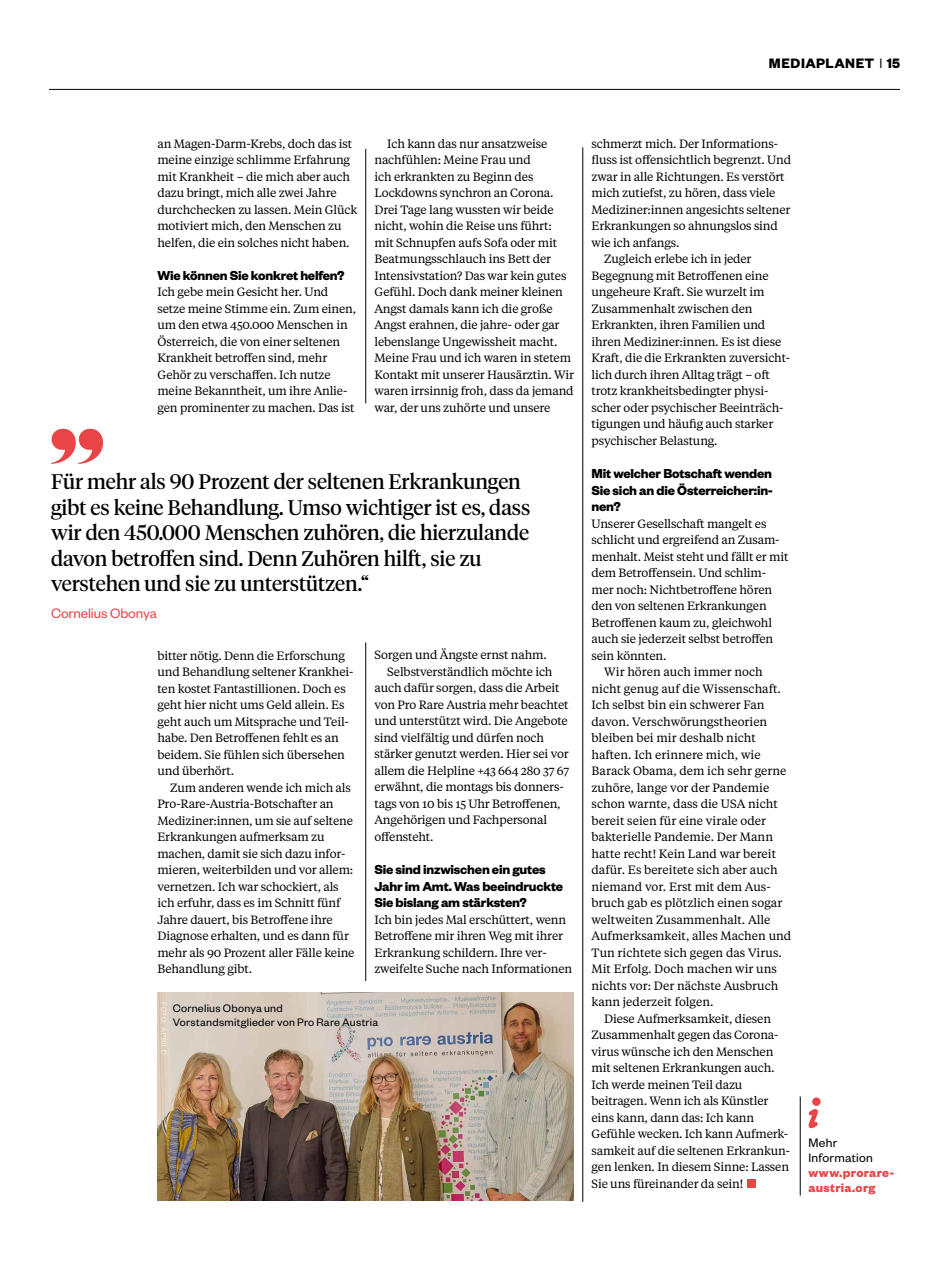
<style>
.page{position:relative;width:949px;height:1263px;background:#fff}
.page>*{position:absolute;margin:0;border:0;box-sizing:border-box;transform-origin:0 0}
.t1{font:21px/25.5px "Tiempos Headline";letter-spacing:-.005em;color:#000}
.t2{font:15px "Founders Grotesk";letter-spacing:-.005em;color:#e94548}
.t3{font:700 15px "Founders Grotesk";letter-spacing:.03em;color:#000}
.t4{font:700 14.25px/16.5px "Founders Grotesk";letter-spacing:-.015em;color:#000}
.t5{font:700 13.5px/15px "Founders Grotesk";letter-spacing:.02em;color:#e94548}
.t6{font:13.5px/15px "Founders Grotesk";letter-spacing:.02em;color:#000}
.t7{font:12px/16.5px "Tiempos Text";letter-spacing:-.015em;color:#000}
.t8{font:12px/14.4px "Founders Grotesk";letter-spacing:.025em;color:#000}
.t9{font:300 7.5px "Founders Grotesk";letter-spacing:.105em;color:#fff}
.s1{font-weight:400}
</style>
<div class="page">
<hr style="left:49px;top:89px;width:850px;height:1px;background:#000">
<hr style="left:365px;top:642px;width:1px;height:339px;background:#000">
<hr style="left:365px;top:149px;width:1px;height:254px;background:#000">
<hr style="left:582px;top:147px;width:1px;height:1055px;background:#000">
<div style="left:747px;top:1179px;width:8px;height:9px;background:#e94548"></div>
<svg style="left:51px;top:429px;width:52px;height:35px"></svg>
<img style="left:158px;top:992px;width:415px;height:209px">
<hr style="left:799px;top:1096px;width:1px;height:99px;background:#000">
<svg style="left:808px;top:1097px;width:12px;height:31px"></svg>
<p class="t3" style="left:768px;top:54px;width:133px">MEDIAPLANET <span class="s1">|</span> 15</p>
<p class="t7" style="left:157px;top:135px;width:201px">an Magen-Darm-Krebs, doch das ist meine einzige schlimme Erfahrung mit Krankheit – die mich aber auch dazu bringt, mich alle zwei Jahre durchchecken zu lassen. Mein Glück motiviert mich, den Menschen zu helfen, die ein solches nicht haben.</p>
<p class="t4" style="left:157px;top:266px;width:189px">Wie können Sie konkret helfen?</p>
<p class="t7" style="left:157px;top:283px;width:200px">Ich gebe mein Gesicht her. Und setze meine Stimme ein. Zum einen, um den etwa 450.000 Menschen in<br>Österreich, die von einer seltenen<br>Krankheit betroffen sind, mehr<br>Gehör zu verschaffen. Ich nutze meine Bekanntheit, um ihre Anlie&shy;gen prominenter zu machen. Das ist</p>
<p class="t7" style="left:374px;top:135px;width:201px;text-indent:13px">Ich kann das nur ansatzweise nachfühlen: Meine Frau und<br>ich erkrankten zu Beginn des<br>Lockdowns synchron an Corona.<br>Drei Tage lang wussten wir beide nicht, wohin die Reise uns führt: mit Schnupfen aufs Sofa oder mit<br>Beatmungsschlauch ins Bett der<br>Intensivstation? Das war kein gutes<br>Gefühl. Doch dank meiner kleinen<br>Angst damals kann ich die große<br>Angst erahnen, die jahre- oder gar lebenslange Ungewissheit macht.<br>Meine Frau und ich waren in stetem<br>Kontakt mit unserer Hausärztin. Wir waren irrsinnig froh, dass da jemand war, der uns zuhörte und unsere</p>
<p class="t1" style="left:51px;top:468px;width:480px">Für mehr als 90 Prozent der seltenen Erkrankungen gibt es keine Behandlung. Umso wichtiger ist es, dass wir den 450.000 Menschen zuhören, die hierzulande davon betroffen sind. Denn Zuhören hilft, sie zu verstehen und sie zu unterstützen.“</p>
<p class="t2" style="left:51px;top:604px;width:107px">Cornelius Obonya</p>
<p class="t7" style="left:157px;top:646px;width:197px">bitter nötig. Denn die Erforschung und Behandlung seltener Krankhei&shy;ten kostet Fantastillionen. Doch es geht hier nicht ums Geld allein. Es geht auch um Mitsprache und Teil&shy;habe. Den Betroffenen fehlt es an beidem. Sie fühlen sich übersehen und überhört.</p>
<p class="t7" style="left:157px;top:778px;width:198px;text-indent:13px">Zum anderen wende ich mich als<br>Pro-Rare-Austria-Botschafter an<br>Mediziner:innen, um sie auf seltene<br>Erkrankungen aufmerksam zu machen, damit sie sich dazu infor&shy;mieren, weiterbilden und vor allem: vernetzen. Ich war schockiert, als ich erfuhr, dass es im Schnitt fünf<br>Jahre dauert, bis Betroffene ihre<br>Diagnose erhalten, und es dann für mehr als 90 Prozent aller Fälle keine<br>Behandlung gibt.</p>
<p class="t7" style="left:374px;top:646px;width:174px">Sorgen und Ängste ernst nahm.</p>
<p class="t7" style="left:387px;top:663px;width:167px">Selbstverständlich möchte ich</p>
<p class="t7" style="left:374px;top:679px;width:186px">auch dafür sorgen, dass die Arbeit</p>
<p class="t7" style="left:374px;top:696px;width:195px">von Pro Rare Austria mehr beachtet</p>
<p class="t7" style="left:374px;top:712px;width:195px">und unterstützt wird. Die Angebote</p>
<p class="t7" style="left:374px;top:729px;width:171px">sind vielfältig und dürfen noch</p>
<p class="t7" style="left:374px;top:745px;width:196px">stärker genutzt werden. Hier sei vor</p>
<p class="t7" style="left:374px;top:762px;width:196px">allem die Helpline +43 664 280 37 67</p>
<p class="t7" style="left:374px;top:778px;width:191px">erwähnt, die montags bis donners-</p>
<p class="t7" style="left:374px;top:795px;width:188px">tags von 10 bis 15 Uhr Betroffenen,</p>
<p class="t7" style="left:374px;top:811px;width:174px">Angehörigen und Fachpersonal</p>
<p class="t7" style="left:374px;top:828px;width:61px">offensteht.</p>
<p class="t4" style="left:374px;top:860px;width:190px">Sie sind inzwischen ein gutes<br>Jahr im Amt. Was beeindruckte<br>Sie bislang am stärksten?</p>
<p class="t7" style="left:374px;top:910px;width:199px">Ich bin jedes Mal erschüttert, wenn Betroffene mir ihren Weg mit ihrer Erkrankung schildern. Ihre ver&shy;zweifelte Suche nach Informationen</p>
<p class="t9" style="left:168px;top:1002px;width:54px;rotate:90deg">FOTO: APBILD</p>
<p class="t8" style="left:173px;top:1000px;width:207px">Cornelius Obonya und<br>Vorstandsmitglieder von Pro Rare Austria</p>
<p class="t7" style="left:591px;top:135px;width:188px">schmerzt mich. Der Informations-</p>
<p class="t7" style="left:591px;top:151px;width:201px">fluss ist offensichtlich begrenzt. Und</p>
<p class="t7" style="left:591px;top:168px;width:195px">zwar in alle Richtungen. Es verstört</p>
<p class="t7" style="left:591px;top:184px;width:185px">mich zutiefst, zu hören, dass viele</p>
<p class="t7" style="left:591px;top:201px;width:200px">Mediziner:innen angesichts seltener</p>
<p class="t7" style="left:591px;top:217px;width:188px">Erkrankungen so ahnungslos sind</p>
<p class="t7" style="left:591px;top:234px;width:89px">wie ich anfangs.</p>
<p class="t7" style="left:604px;top:250px;width:149px">Zugleich erlebe ich in jeder</p>
<p class="t7" style="left:591px;top:267px;width:179px">Begegnung mit Betroffenen eine</p>
<p class="t7" style="left:591px;top:283px;width:174px">ungeheure Kraft. Sie wurzelt im</p>
<p class="t7" style="left:591px;top:300px;width:162px">Zusammenhalt zwischen den</p>
<p class="t7" style="left:591px;top:316px;width:175px">Erkrankten, ihren Familien und</p>
<p class="t7" style="left:591px;top:333px;width:191px">ihren Mediziner:innen. Es ist diese</p>
<p class="t7" style="left:591px;top:349px;width:200px">Kraft, die die Erkrankten zuversicht-</p>
<p class="t7" style="left:591px;top:366px;width:180px">lich durch ihren Alltag trägt – oft</p>
<p class="t7" style="left:591px;top:382px;width:178px">trotz krankheitsbedingter physi-</p>
<p class="t7" style="left:591px;top:399px;width:193px">scher oder psychischer Beeinträch-</p>
<p class="t7" style="left:591px;top:415px;width:183px">tigungen und häufig auch starker</p>
<p class="t7" style="left:591px;top:432px;width:128px">psychischer Belastung.</p>
<p class="t4" style="left:591px;top:464px;width:183px;text-align:justify">Mit welcher Botschaft wenden Sie sich an die Österreicher:in&shy;nen?</p>
<p class="t7" style="left:591px;top:514px;width:176px">Unserer Gesellschaft mangelt es</p>
<p class="t7" style="left:591px;top:531px;width:189px">schlicht und ergreifend an Zusam-</p>
<p class="t7" style="left:591px;top:547px;width:198px">menhalt. Meist steht und fällt er mit</p>
<p class="t7" style="left:591px;top:564px;width:176px">dem Betroffensein. Und schlim-</p>
<p class="t7" style="left:591px;top:580px;width:182px">mer noch: Nichtbetroffene hören</p>
<p class="t7" style="left:591px;top:597px;width:177px">den von seltenen Erkrankungen</p>
<p class="t7" style="left:591px;top:613px;width:182px">Betroffenen kaum zu, gleichwohl</p>
<p class="t7" style="left:591px;top:630px;width:183px">auch sie jederzeit selbst betroffen</p>
<p class="t7" style="left:591px;top:646px;width:76px">sein könnten.</p>
<p class="t7" style="left:604px;top:663px;width:160px">Wir hören auch immer noch</p>
<p class="t7" style="left:591px;top:679px;width:191px">nicht genug auf die Wissenschaft.</p>
<p class="t7" style="left:591px;top:696px;width:174px">Ich selbst bin ein schwerer Fan</p>
<p class="t7" style="left:591px;top:712px;width:177px">davon. Verschwörungstheorien</p>
<p class="t7" style="left:591px;top:729px;width:166px">bleiben bei mir deshalb nicht</p>
<p class="t7" style="left:591px;top:745px;width:170px">haften. Ich erinnere mich, wie</p>
<p class="t7" style="left:591px;top:762px;width:196px">Barack Obama, dem ich sehr gerne</p>
<p class="t7" style="left:591px;top:778px;width:179px">zuhöre, lange vor der Pandemie</p>
<p class="t7" style="left:591px;top:795px;width:188px">schon warnte, dass die USA nicht</p>
<p class="t7" style="left:591px;top:811px;width:176px">bereit seien für eine virale oder</p>
<p class="t7" style="left:591px;top:828px;width:183px">bakterielle Pandemie. Der Mann</p>
<p class="t7" style="left:591px;top:844px;width:186px">hatte recht! Kein Land war bereit</p>
<p class="t7" style="left:591px;top:861px;width:187px">dafür. Es bereitete sich aber auch</p>
<p class="t7" style="left:591px;top:877px;width:181px">niemand vor. Erst mit dem Aus-</p>
<p class="t7" style="left:591px;top:894px;width:192px">bruch gab es plötzlich einen sogar</p>
<p class="t7" style="left:591px;top:910px;width:180px">weltweiten Zusammenhalt. Alle</p>
<p class="t7" style="left:591px;top:927px;width:201px">Aufmerksamkeit, alles Machen und</p>
<p class="t7" style="left:591px;top:943px;width:192px">Tun richtete sich gegen das Virus.</p>
<p class="t7" style="left:591px;top:960px;width:187px">Mit Erfolg. Doch machen wir uns</p>
<p class="t7" style="left:591px;top:976px;width:188px">nichts vor: Der nächste Ausbruch</p>
<p class="t7" style="left:591px;top:993px;width:124px">kann jederzeit folgen.</p>
<p class="t7" style="left:604px;top:1009px;width:168px">Diese Aufmerksamkeit, diesen</p>
<p class="t7" style="left:591px;top:1026px;width:188px">Zusammenhalt gegen das Corona-</p>
<p class="t7" style="left:591px;top:1042px;width:183px">virus wünsche ich den Menschen</p>
<p class="t7" style="left:591px;top:1059px;width:184px">mit seltenen Erkrankungen auch.</p>
<p class="t7" style="left:591px;top:1075px;width:152px">Ich werde meinen Teil dazu</p>
<p class="t7" style="left:591px;top:1092px;width:178px">beitragen. Wenn ich als Künstler</p>
<p class="t7" style="left:591px;top:1108px;width:164px">eins kann, dann das: Ich kann</p>
<p class="t7" style="left:591px;top:1125px;width:198px">Gefühle wecken. Ich kann Aufmerk-</p>
<p class="t7" style="left:591px;top:1141px;width:200px">samkeit auf die seltenen Erkrankun-</p>
<p class="t7" style="left:591px;top:1158px;width:199px">gen lenken. In diesem Sinne: Lassen</p>
<p class="t7" style="left:591px;top:1174px;width:153px">Sie uns füreinander da sein!</p>
<p class="t6" style="left:808px;top:1134px;width:66px">Mehr<br>Information</p>
<p class="t5" style="left:808px;top:1164px;width:87px">www.prorare&shy;austria.org</p>
</div>
